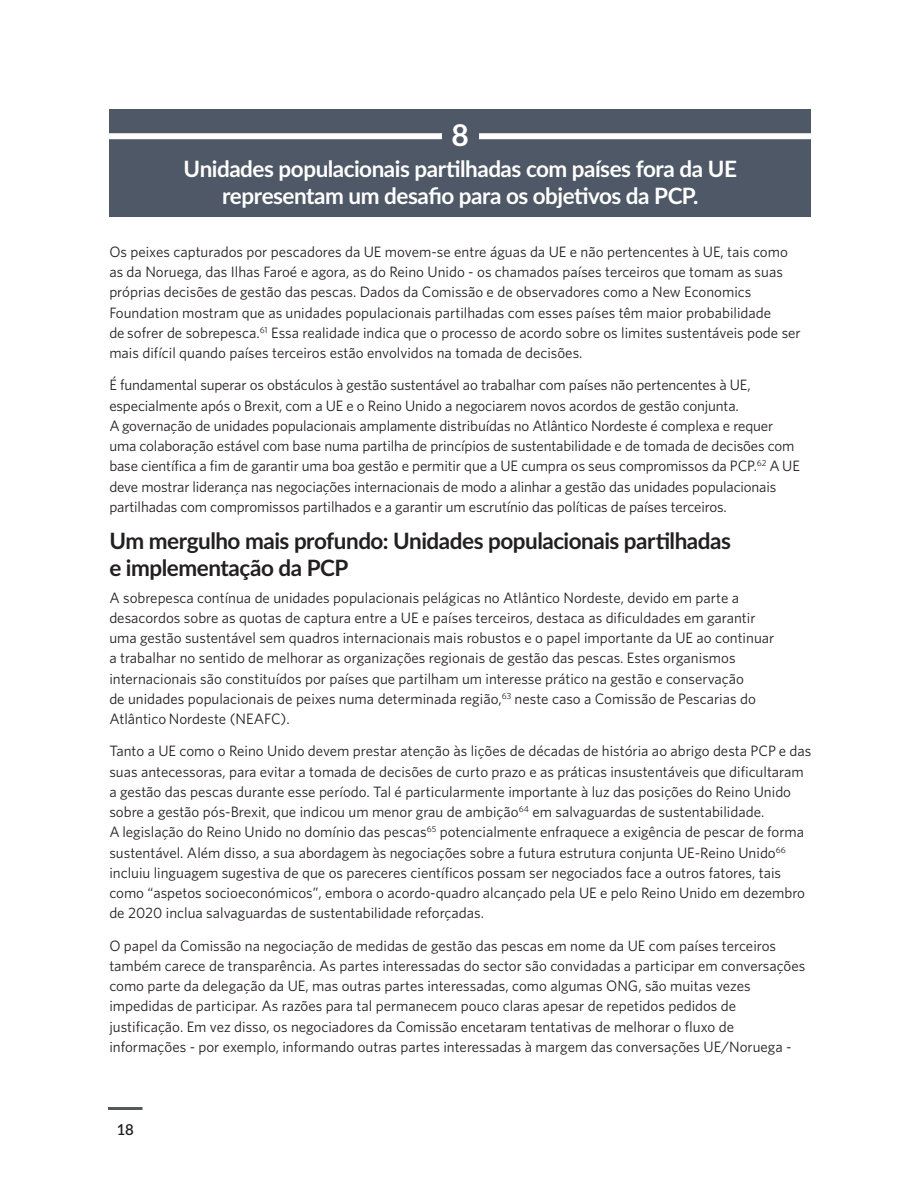
<style>
.page{position:relative;width:918px;height:1188px;background:#fff}
.page>*{position:absolute;margin:0;border:0;box-sizing:border-box;transform-origin:0 0}
.Pie_Chart_Label{font:700 30px "Lato";color:#fff}
.t1{font:700 22.5px/27px "Lato";letter-spacing:-.02em;color:#fff;text-align:center}
.t2{font:700 22.5px/27px "Lato";letter-spacing:-.02em;color:#231f20}
.Body{font:15px/20.2px "Whitney";color:#231f20}
.t3{font:600 15px "Lato";color:#231f20}
</style>
<div class="page">
<hr style="left:108px;top:1107px;width:34px;height:3px;background:#57585a">
<div style="left:109px;top:109px;width:702px;height:108px;background:#4e5866"></div>
<div style="left:100px;top:133px;width:720px;height:6px;background:#fff"></div>
<div style="left:442px;top:119px;width:37px;height:33px;background:#4e5866"></div>
<p class="Pie_Chart_Label" style="left:452px;top:113px;width:19px">8</p>
<h2 class="t1" style="left:184px;top:155px;width:555px">Unidades populacionais partilhadas com países fora da UE representam um desafio para os objetivos da PCP.</h2>
<p class="Body" style="left:109px;top:241px;width:693px">Os peixes capturados por pescadores da UE movem-se entre águas da UE e não pertencentes à UE, tais como as da Noruega, das Ilhas Faroé e agora, as do Reino Unido - os chamados países terceiros que tomam as suas próprias decisões de gestão das pescas. Dados da Comissão e de observadores como a New Economics Foundation mostram que as unidades populacionais partilhadas com esses países têm maior probabilidade<br>de sofrer de sobrepesca.<sup>61</sup> Essa realidade indica que o processo de acordo sobre os limites sustentáveis pode ser mais difícil quando países terceiros estão envolvidos na tomada de decisões.</p>
<p class="Body" style="left:109px;top:375px;width:692px">É fundamental superar os obstáculos à gestão sustentável ao trabalhar com países não pertencentes à UE, especialmente após o Brexit, com a UE e o Reino Unido a negociarem novos acordos de gestão conjunta.<br>A governação de unidades populacionais amplamente distribuídas no Atlântico Nordeste é complexa e requer uma colaboração estável com base numa partilha de princípios de sustentabilidade e de tomada de decisões com base científica a fim de garantir uma boa gestão e permitir que a UE cumpra os seus compromissos da PCP.<sup>62</sup> A UE deve mostrar liderança nas negociações internacionais de modo a alinhar a gestão das unidades populacionais partilhadas com compromissos partilhados e a garantir um escrutínio das políticas de países terceiros.</p>
<h2 class="t2" style="left:109px;top:527px;width:623px">Um mergulho mais profundo: Unidades populacionais partilhadas e implementação da PCP</h2>
<p class="Body" style="left:109px;top:587px;width:667px">A sobrepesca contínua de unidades populacionais pelágicas no Atlântico Nordeste, devido em parte a desacordos sobre as quotas de captura entre a UE e países terceiros, destaca as dificuldades em garantir uma gestão sustentável sem quadros internacionais mais robustos e o papel importante da UE ao continuar a trabalhar no sentido de melhorar as organizações regionais de gestão das pescas. Estes organismos internacionais são constituídos por países que partilham um interesse prático na gestão e conservação<br>de unidades populacionais de peixes numa determinada região,<sup>63</sup> neste caso a Comissão de Pescarias do Atlântico Nordeste (NEAFC).</p>
<p class="Body" style="left:109px;top:741px;width:703px">Tanto a UE como o Reino Unido devem prestar atenção às lições de décadas de história ao abrigo desta PCP e das suas antecessoras, para evitar a tomada de decisões de curto prazo e as práticas insustentáveis que dificultaram a gestão das pescas durante esse período. Tal é particularmente importante à luz das posições do Reino Unido sobre a gestão pós-Brexit, que indicou um menor grau de ambição<sup>64</sup> em salvaguardas de sustentabilidade.<br>A legislação do Reino Unido no domínio das pescas<sup>65</sup> potencialmente enfraquece a exigência de pescar de forma sustentável. Além disso, a sua abordagem às negociações sobre a futura estrutura conjunta UE-Reino Unido<sup>66 </sup>incluiu linguagem sugestiva de que os pareceres científicos possam ser negociados face a outros fatores, tais como “aspetos socioeconómicos”, embora o acordo-quadro alcançado pela UE e pelo Reino Unido em dezembro de 2020 inclua salvaguardas de sustentabilidade reforçadas.</p>
<p class="Body" style="left:109px;top:935px;width:697px">O papel da Comissão na negociação de medidas de gestão das pescas em nome da UE com países terceiros também carece de transparência. As partes interessadas do sector são convidadas a participar em conversações como parte da delegação da UE, mas outras partes interessadas, como algumas ONG, são muitas vezes impedidas de participar. As razões para tal permanecem pouco claras apesar de repetidos pedidos de justificação. Em vez disso, os negociadores da Comissão encetaram tentativas de melhorar o fluxo de informações - por exemplo, informando outras partes interessadas à margem das conversações UE/Noruega -</p>
<p class="t3" style="left:117px;top:1119px;width:19px">18</p>
</div>
